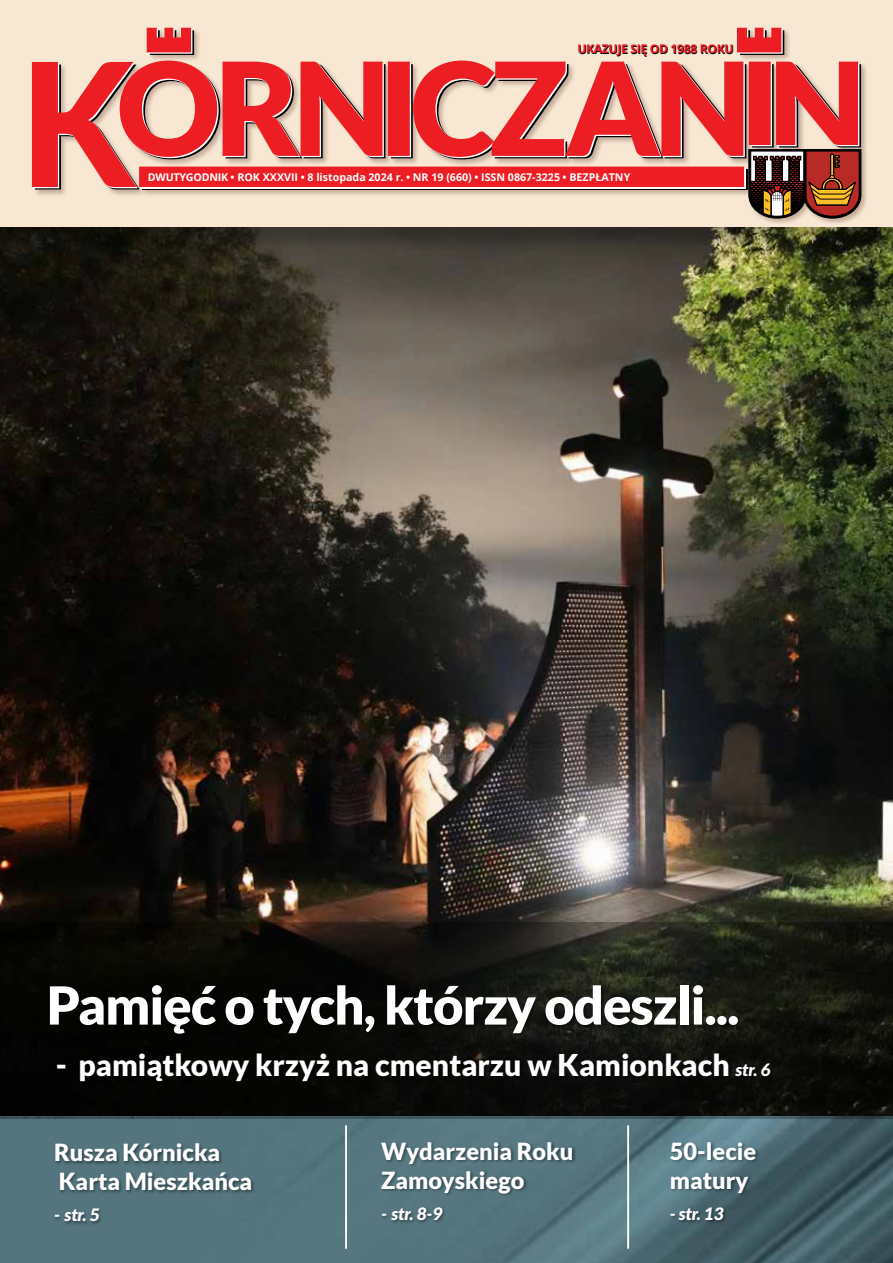
<style>
.page{position:relative;width:893px;height:1263px;background:#fff}
.page>*{position:absolute;margin:0;border:0;box-sizing:border-box;transform-origin:0 0}
.t1{font:900 52.5px "Lato";letter-spacing:-.02em;color:#fff}
.t2{font:900 30px "Lato";color:#fff}
.t3{font:900 23.55px/28.3px "Lato";color:#fff}
.t4{font:italic 900 17.1px "Lato";color:#fff}
.t5{font:700 12px "Open Sans";letter-spacing:-.02em;color:#000}
.t6{font:700 10.65px "Open Sans";color:#fff}
.s1{color:#fffeff}
.s2{font-style:italic;font-size:17.1px}
</style>
<div class="page">
<img style="left:0;top:253px;width:893px;height:669px">
<img style="left:0;top:1119px;width:893px;height:144px">
<div style="left:0;top:0;width:893px;height:253px;background:#000;opacity:.25"></div>
<div style="left:0;top:0;width:893px;height:226px;background:#f7e7d3"></div>
<svg style="left:0;top:922px;width:893px;height:197px;background:#10110d"></svg>
<div style="left:140px;top:167px;width:615px;height:30px;background:#6c3e30;opacity:.2"></div>
<div style="left:33px;top:63px;width:114px;height:134px;background:#6c3e30;opacity:.2"></div>
<div style="left:148px;top:29px;width:53px;height:34px;background:#6c3e30;opacity:.2"></div>
<div style="left:738px;top:29px;width:54px;height:34px;background:#6c3e30;opacity:.2"></div>
<div style="left:121px;top:61px;width:747px;height:106px;background:#6c3e30;opacity:.2"></div>
<div style="left:747px;top:148px;width:121px;height:77px;background:#f7e7d3"></div>
<div style="left:748px;top:149px;width:120px;height:74px;background:#6c3e30;opacity:.2"></div>
<svg style="left:749px;top:159px;width:112px;height:59px;background:#7d4833"></svg>
<div style="left:142px;top:169px;width:605px;height:21px;background:#fff"></div>
<div style="left:140px;top:168px;width:605px;height:20px;background:#fff"></div>
<div style="left:139px;top:167px;width:605px;height:20px;background:#ed1d24"></div>
<svg style="left:32px;top:62px;width:108px;height:128px"></svg>
<svg style="left:147px;top:28px;width:47px;height:27px"></svg>
<svg style="left:737px;top:28px;width:47px;height:27px"></svg>
<svg style="left:120px;top:61px;width:738px;height:96px;fill:#ed1d24"></svg>
<div style="left:48px;top:984px;width:726px;height:100px;background:#000;opacity:.45"></div>
<div style="left:380px;top:1141px;width:197px;height:83px;background:#000;opacity:.45"></div>
<hr style="left:345px;top:1125px;width:2px;height:124px;background:#fff">
<hr style="left:627px;top:1125px;width:2px;height:124px;background:#fff">
<div style="left:54px;top:1142px;width:202px;height:83px;background:#000;opacity:.45"></div>
<div style="left:669px;top:1141px;width:91px;height:83px;background:#000;opacity:.45"></div>
<p class="t5" style="left:578px;top:41px;width:158px">UKAZUJE SIĘ OD 1988 ROKU</p>
<p class="t6" style="left:148px;top:170px;width:484px">DWUTYGODNIK • ROK XXXVII • 8 listopada 2024 r. • NR 19 <span class="s1">(</span>660) • ISSN 0867-3225 • BEZPŁATNY</p>
<h1 class="t1" style="left:47px;top:974px;width:694px">Pamięć o tych, którzy odeszli...</h1>
<h2 class="t2" style="left:56px;top:1047px;width:716px">- pamiątkowy krzyż na cmentarzu w Kamionkach <span class="s2">str. 6</span></h2>
<h3 class="t3" style="left:54px;top:1138px;width:200px">Rusza Kórnicka<br>Karta Mieszkańca</h3>
<h3 class="t4" style="left:54px;top:1205px;width:47px">- str. 5</h3>
<h3 class="t3" style="left:381px;top:1137px;width:194px">Wydarzenia Roku<br>Zamoyskiego</h3>
<h3 class="t4" style="left:381px;top:1204px;width:63px">- str. 8-9</h3>
<h3 class="t3" style="left:670px;top:1137px;width:88px">50-lecie matury</h3>
<h3 class="t4" style="left:670px;top:1204px;width:55px">- str. 13</h3>
</div>
